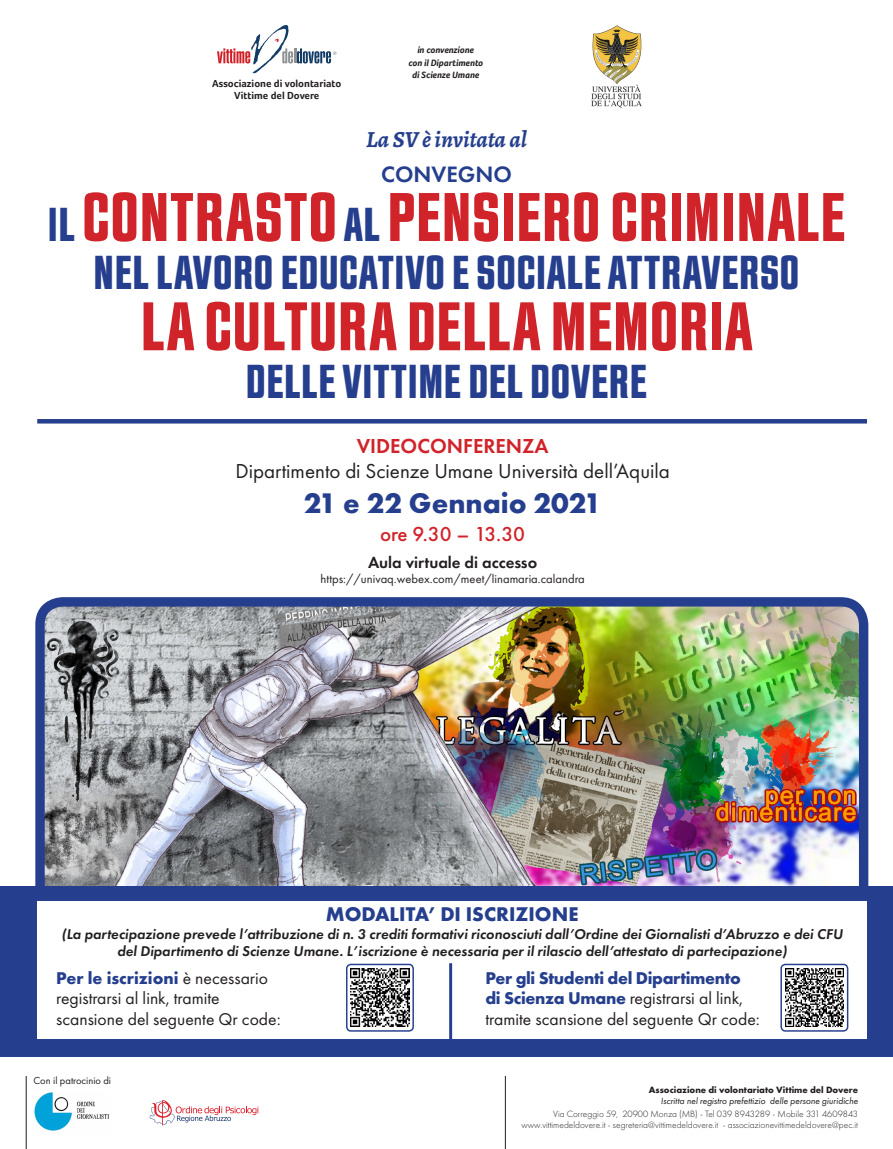
<style>
.page{position:relative;width:893px;height:1149px;background:#fff}
.page>*{position:absolute;margin:0;border:0;box-sizing:border-box;transform-origin:0 0}
.t1{font:700 71.85px "Jay Gothic URW";color:#d1232a}
.t2{font:700 49.8px "Jay Gothic URW";color:#253f8e}
.t3{font:700 29.4px "Futura PT";color:#253f8e}
.t4{font:italic 700 23.1px "Alegreya";color:#253f8e}
.t5{font:600 23.1px "Futura PT";color:#253f8e}
.t6{font:21px/25.2px "Futura PT";color:#231f20;text-align:center}
.t7{font:500 21px "Futura PT";color:#d1232a}
.TXT{font:700 20.55px "Futura PT";color:#253f8e}
.TXT-2{font:17.7px/20.5px "Futura PT";color:#231f20}
.t8{font:600 16.8px "Futura PT";color:#231f20}
.TXT-3{font:italic 600 14.7px/17.7px "Futura PT";color:#231f20;text-align:center}
.t9{font:12.6px "Futura PT";color:#231f20}
.t10{font:700 10.5px/12.6px "Foco";color:#231f20;text-align:center}
.t11{font:10.5px "Futura PT";color:#231f20}
.t12{font:300 9.45px "Futura PT";color:#231f20}
.t13{font:italic 9.45px "Futura PT";color:#231f20}
.t14{font:italic 700 9.45px/12.6px "Foco";color:#231f20;text-align:center}
.t15{font:700 9.45px "Futura PT";color:#231f20}
.s1{font-size:49.8px;color:#253f8e}
.s2{font-weight:600;color:#d1232a}
.s3{font-weight:700;color:#253f8e}
</style>
<div class="page">
<img style="left:35px;top:597px;width:834px;height:288px">
<div style="left:0;top:885px;width:893px;height:170px;background:#253f8e"></div>
<svg style="left:217px;top:25px;width:119px;height:48px"></svg>
<img style="left:591px;top:25px;width:51px;height:83px">
<div style="left:37px;top:901px;width:830px;height:137px;background:#fff"></div>
<svg style="left:347px;top:964px;width:66px;height:66px"></svg>
<img style="left:351px;top:968px;width:58px;height:58px">
<div style="left:346px;top:963px;width:68px;height:68px;border:1px solid #253f8e;border-radius:4px"></div>
<svg style="left:781px;top:964px;width:67px;height:66px"></svg>
<img style="left:785px;top:968px;width:59px;height:58px">
<div style="left:780px;top:963px;width:68px;height:68px;border:1px solid #253f8e;border-radius:4px"></div>
<hr style="left:449px;top:962px;width:3px;height:79px;background:#253f8e">
<img style="left:34px;top:1092px;width:75px;height:39px">
<svg style="left:150px;top:1100px;width:108px;height:25px"></svg>
<hr style="left:505px;top:1075px;width:1px;height:73px;background:#231f20">
<hr style="left:26px;top:1075px;width:1px;height:73px;background:#231f20">
<hr style="left:37px;top:419px;width:830px;height:4px;background:#253f8e">
<p class="t10" style="left:212px;top:77px;width:130px">Associazione di volontariato<br>Vittime del Dovere</p>
<p class="t14" style="left:408px;top:43px;width:76px">in convenzione<br>con il Dipartimento di Scienze Umane</p>
<p class="t4" style="left:366px;top:122px;width:162px">La SV è invitata al</p>
<p class="t5" style="left:381px;top:160px;width:132px">CONVEGNO</p>
<p class="t1" style="left:47px;top:178px;width:800px"><span class="s1">IL</span> CONTRASTO <span class="s1">AL</span> PENSIERO CRIMINALE</p>
<p class="t2" style="left:93px;top:246px;width:708px">NEL LAVORO EDUCATIVO E SOCIALE ATTRAVERSO</p>
<p class="t1" style="left:140px;top:287px;width:614px">LA CULTURA DELLA MEMORIA</p>
<p class="t2" style="left:246px;top:354px;width:403px">DELLE VITTIME DEL DOVERE</p>
<p class="t6" style="left:235px;top:433px;width:436px"><span class="s2">VIDEOCONFERENZA<br></span>Dipartimento di Scienze Umane Università dell’Aquila</p>
<p class="t3" style="left:304px;top:484px;width:299px">21 e 22 Gennaio 2021</p>
<p class="t7" style="left:380px;top:521px;width:147px">ore 9.30 – 13.30</p>
<p class="t8" style="left:368px;top:552px;width:171px">Aula virtuale di accesso</p>
<p class="t9" style="left:320px;top:571px;width:266px">https://univaq.webex.com/meet/linamaria.calandra</p>
<p class="TXT" style="left:326px;top:900px;width:254px">MODALITA’ DI ISCRIZIONE</p>
<p class="TXT-3" style="left:62px;top:924px;width:783px">(La partecipazione prevede l’attribuzione di n. 3 crediti formativi riconosciuti dall’Ordine dei Giornalisti d’Abruzzo e dei CFU del Dipartimento di Scienze Umane. L’iscrizione è necessaria per il rilascio dell’attestato di partecipazione)</p>
<p class="TXT-2" style="left:56px;top:967px;width:226px"><span class="s3">Per le iscrizioni</span> è necessario registrarsi al link, tramite scansione del seguente Qr code:</p>
<p class="TXT-2" style="left:485px;top:967px;width:276px"><span class="s3">Per gli Studenti del Dipartimento di Scienza Umane</span> registrarsi al link, tramite scansione del seguente Qr code:</p>
<p class="t11" style="left:33px;top:1073px;width:79px">Con il patrocinio di</p>
<p class="t15" style="left:649px;top:1083px;width:211px">Associazione di volontariato Vittime del Dovere</p>
<p class="t13" style="left:661px;top:1094px;width:199px">Iscritta nel registro prefettizio delle persone giuridiche</p>
<p class="t12" style="left:553px;top:1108px;width:306px">Via Correggio 59, 20900 Monza (MB) - Tel 039 8943289 - Mobile 331 4609843</p>
<p class="t12" style="left:522px;top:1118px;width:338px">www.vittimedeldovere.it - segreteria@vittimedeldovere.it - associazionevittimedeldovere@pec.it</p>
</div>
